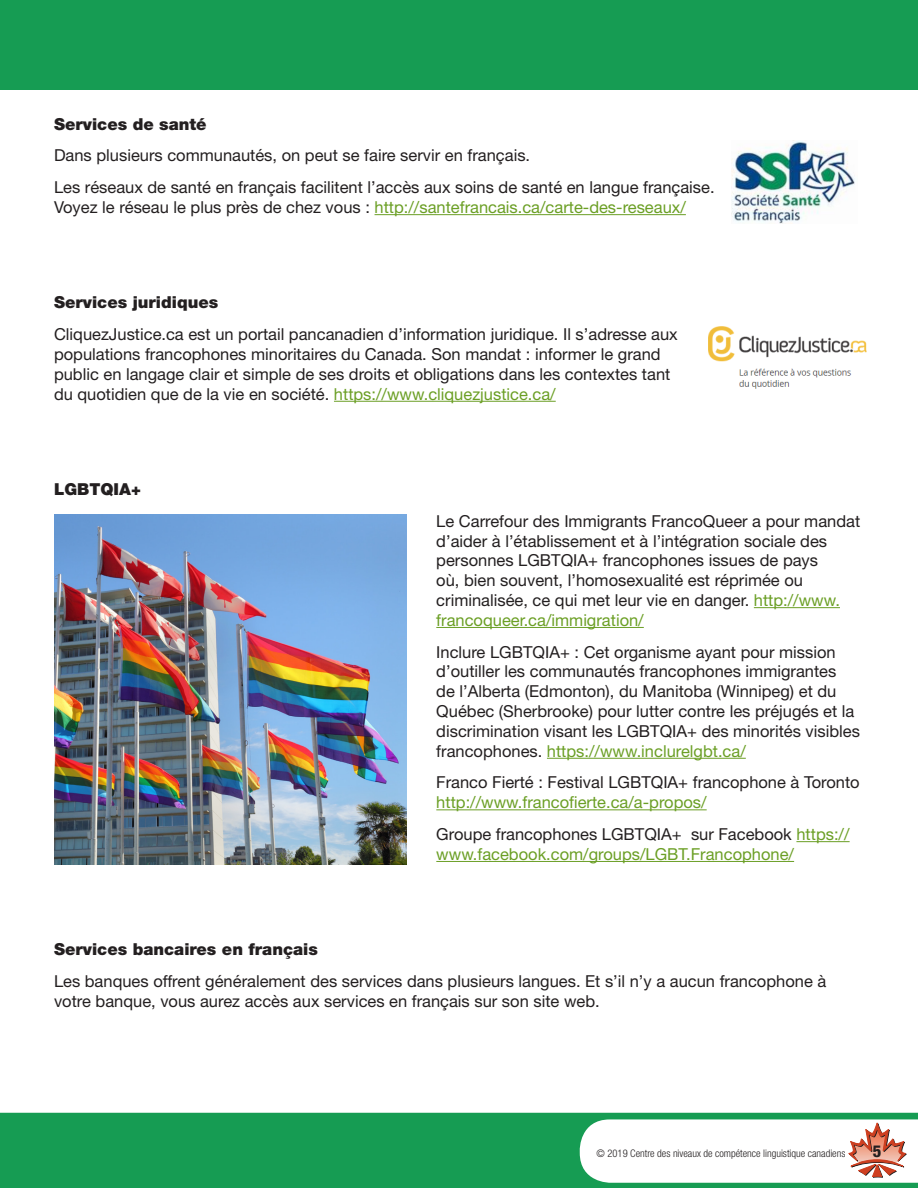
<style>
.page{position:relative;width:918px;height:1188px;background:#fff}
.page>*{position:absolute;margin:0;border:0;box-sizing:border-box;transform-origin:0 0}
.t1{font:16.5px/19.8px "Helvetica Neue";color:#231f20}
.t2{font:16.5px/19.8px "Helvetica Neue";color:#6b9f25}
.List_Paragraph{font:900 16.5px "Helvetica Neue";color:#231f20}
.t3{font:800 condensed 16.5px "Helvetica Neue";color:#231f20}
.t4{font:300 condensed 10.5px "Helvetica Neue";color:#231f20}
.s1{color:#6b9f25}
.s2{color:#231f20}
</style>
<div class="page">
<hr style="left:375px;top:214px;width:311px;height:1px;background:#6b9f25">
<hr style="left:334px;top:401px;width:222px;height:1px;background:#6b9f25">
<hr style="left:754px;top:607px;width:86px;height:1px;background:#6b9f25">
<hr style="left:436px;top:627px;width:208px;height:1px;background:#6b9f25">
<hr style="left:547px;top:758px;width:199px;height:1px;background:#6b9f25">
<hr style="left:436px;top:809px;width:271px;height:1px;background:#6b9f25">
<hr style="left:796px;top:841px;width:54px;height:1px;background:#6b9f25">
<hr style="left:436px;top:861px;width:358px;height:1px;background:#6b9f25">
<div style="left:0;top:0;width:918px;height:90px;background:#169c53"></div>
<img style="left:54px;top:514px;width:353px;height:350px">
<img style="left:708px;top:326px;width:159px;height:63px">
<img style="left:731px;top:140px;width:124px;height:84px">
<svg style="left:0;top:1113px;width:918px;height:75px;fill:#169c53"></svg>
<p class="List_Paragraph" style="left:54px;top:114px;width:154px">Services de santé</p>
<p class="t1" style="left:54px;top:145px;width:478px">Dans plusieurs communautés, on peut se faire servir en français.</p>
<p class="t1" style="left:54px;top:177px;width:662px">Les réseaux de santé en français facilitent l’accès aux soins de santé en langue française.<br>Voyez le réseau le plus près de chez vous : <span class="s1">http://santefrancais.ca/carte-des-reseaux/</span></p>
<p class="List_Paragraph" style="left:54px;top:293px;width:166px">Services juridiques</p>
<p class="t1" style="left:54px;top:324px;width:625px">CliquezJustice.ca est un portail pancanadien d’information juridique. Il s’adresse aux populations francophones minoritaires du Canada. Son mandat : informer le grand public en langage clair et simple de ses droits et obligations dans les contextes tant du quotidien que de la vie en société. <span class="s1">https://www.cliquezjustice.ca/</span></p>
<p class="List_Paragraph" style="left:54px;top:479px;width:88px">LGBTQIA+</p>
<p class="t1" style="left:436px;top:511px;width:425px">Le Carrefour des Immigrants FrancoQueer a pour mandat d’aider à l’établissement et à l’intégration sociale des personnes LGBTQIA+ francophones issues de pays<br>où, bien souvent, l’homosexualité est réprimée ou criminalisée, ce qui met leur vie en danger. <span class="s1">http://www. francoqueer.ca/immigration/</span></p>
<p class="t1" style="left:436px;top:642px;width:425px">Inclure LGBTQIA+ : Cet organisme ayant pour mission d’outiller les communautés francophones immigrantes<br>de l’Alberta (Edmonton), du Manitoba (Winnipeg) et du Québec (Sherbrooke) pour lutter contre les préjugés et la discrimination visant les LGBTQIA+ des minorités visibles francophones. <span class="s1">https://www.inclurelgbt.ca/</span></p>
<p class="t1" style="left:436px;top:772px;width:425px">Franco Fierté : Festival LGBTQIA+ francophone à Toronto <span class="s1">http://www.francofierte.ca/a-propos/</span></p>
<p class="t2" style="left:436px;top:824px;width:415px"><span class="s2">Groupe francophones LGBTQIA+ sur Facebook</span> https:// www.facebook.com/groups/LGBT.Francophone/</p>
<p class="List_Paragraph" style="left:54px;top:939px;width:265px">Services bancaires en français</p>
<p class="t1" style="left:54px;top:971px;width:774px">Les banques offrent généralement des services dans plusieurs langues. Et s’il n’y a aucun francophone à votre banque, vous aurez accès aux services en français sur son site web.</p>
<p class="t4" style="left:597px;top:1147px;width:250px">© 2019 Centre des niveaux de compétence linguistique canadiens</p>
<p class="t3" style="left:873px;top:1141px;width:10px">5</p>
</div>
